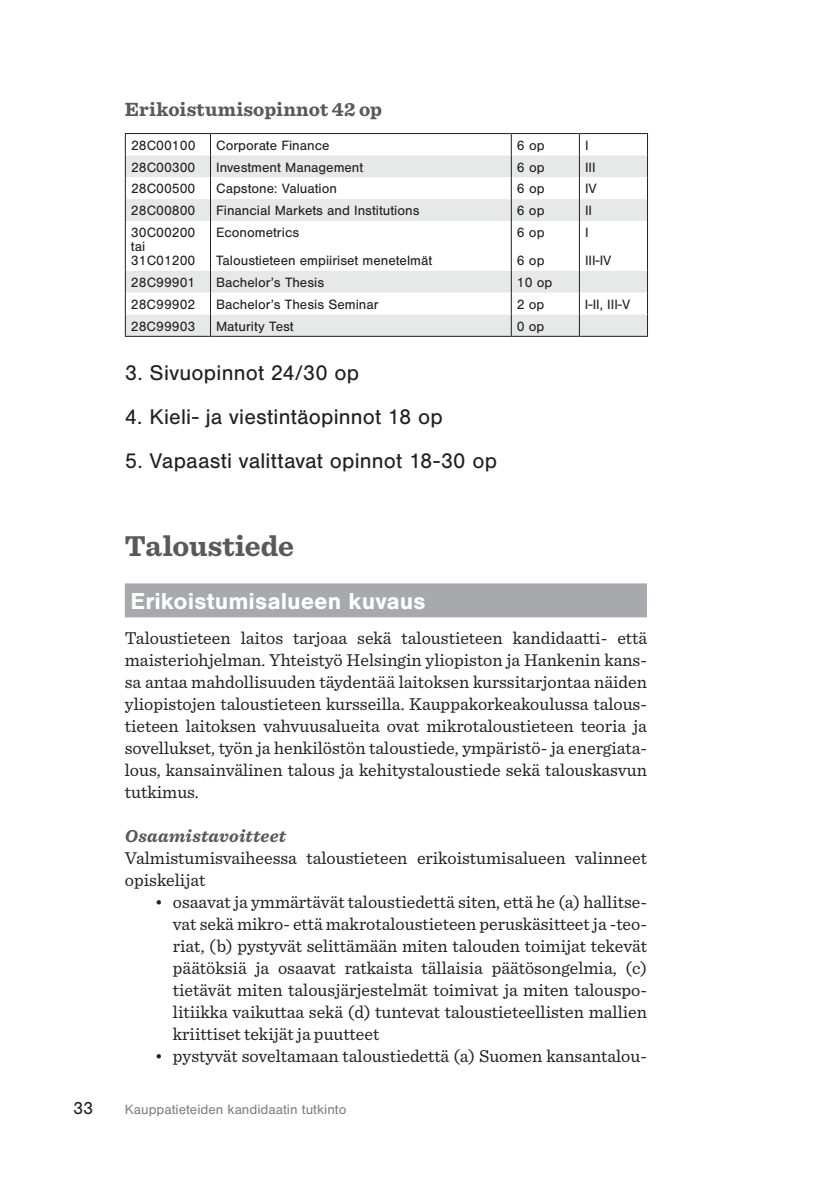
<style>
.page{position:relative;width:840px;height:1191px;background:#fff}
.page>*{position:absolute;margin:0;border:0;box-sizing:border-box;transform-origin:0 0}
.t1{font:700 30px "Sentinel";letter-spacing:-.005em;color:#58595b}
.t2{font:700 24px "Nimbus San";color:#fff}
.t3{font:22px "Nimbus San";letter-spacing:.01em;color:#231f20}
.t4{font:700 20px "Sentinel";letter-spacing:.01em;color:#58595b}
.t5{font:18px/22px "Sentinel";color:#231f20;text-align:justify}
.t6{font:italic 700 18px "Sentinel";letter-spacing:.01em;color:#58595b}
.t7{font:18px "Nimbus San";color:#231f20}
.t8{font:14px/28px "Nimbus San";color:#231f20}
.t9{font:14px "Nimbus San";color:#808285}
</style>
<div class="page">
<div style="left:125px;top:583px;width:521px;height:34px;background:#a7a9ac"></div>
<svg style="left:126px;top:155px;width:520px;height:181px"></svg>
<hr style="left:125px;top:133px;width:85px;height:1px;background:#231f20">
<hr style="left:210px;top:133px;width:301px;height:1px;background:#231f20">
<hr style="left:511px;top:133px;width:68px;height:1px;background:#231f20">
<hr style="left:579px;top:133px;width:68px;height:1px;background:#231f20">
<svg style="left:125px;top:134px;width:1px;height:87px"></svg>
<svg style="left:210px;top:134px;width:1px;height:87px"></svg>
<svg style="left:510px;top:134px;width:1px;height:87px"></svg>
<svg style="left:578px;top:134px;width:1px;height:87px"></svg>
<svg style="left:646px;top:134px;width:1px;height:87px"></svg>
<hr style="left:125px;top:221px;width:1px;height:50px;background:#231f20">
<hr style="left:210px;top:221px;width:1px;height:50px;background:#231f20">
<hr style="left:510px;top:221px;width:1px;height:50px;background:#231f20">
<hr style="left:578px;top:221px;width:1px;height:50px;background:#231f20">
<hr style="left:646px;top:221px;width:1px;height:50px;background:#231f20">
<svg style="left:125px;top:271px;width:1px;height:65px"></svg>
<svg style="left:210px;top:271px;width:1px;height:65px"></svg>
<svg style="left:510px;top:271px;width:1px;height:65px"></svg>
<svg style="left:578px;top:271px;width:1px;height:65px"></svg>
<svg style="left:646px;top:271px;width:1px;height:65px"></svg>
<hr style="left:125px;top:336px;width:85px;height:1px;background:#231f20">
<hr style="left:210px;top:336px;width:301px;height:1px;background:#231f20">
<hr style="left:511px;top:336px;width:68px;height:1px;background:#231f20">
<hr style="left:579px;top:336px;width:68px;height:1px;background:#231f20">
<p class="t4" style="left:125px;top:94px;width:258px">Erikoistumisopinnot 42 op</p>
<p class="t8" style="left:131px;top:131px;width:66px">28C00100</p>
<p class="t8" style="left:216px;top:131px;width:115px">Corporate Finance</p>
<p class="t8" style="left:516px;top:131px;width:29px">6 op</p>
<p class="t8" style="left:584px;top:131px;width:5px">I</p>
<p class="t8" style="left:131px;top:153px;width:66px">28C00300</p>
<p class="t8" style="left:216px;top:153px;width:149px">Investment Management</p>
<p class="t8" style="left:516px;top:153px;width:29px">6 op</p>
<p class="t8" style="left:584px;top:153px;width:12px">III</p>
<p class="t8" style="left:131px;top:175px;width:66px">28C00500</p>
<p class="t8" style="left:216px;top:175px;width:122px">Capstone: Valuation</p>
<p class="t8" style="left:516px;top:175px;width:29px">6 op</p>
<p class="t8" style="left:584px;top:175px;width:13px">IV</p>
<p class="t8" style="left:131px;top:197px;width:66px">28C00800</p>
<p class="t8" style="left:216px;top:197px;width:205px">Financial Markets and Institutions</p>
<p class="t8" style="left:516px;top:197px;width:29px">6 op</p>
<p class="t8" style="left:584px;top:197px;width:9px">II</p>
<p class="t8" style="left:131px;top:226px;width:66px;line-height:14px">30C00200 tai<br>31C01200</p>
<p class="t8" style="left:216px;top:219px;width:217px">Econometrics<br>Taloustieteen empiiriset menetelmät</p>
<p class="t8" style="left:516px;top:219px;width:29px">6 op<br>6 op</p>
<p class="t8" style="left:584px;top:219px;width:28px">I<br>III-IV</p>
<p class="t8" style="left:131px;top:268px;width:66px">28C99901</p>
<p class="t8" style="left:216px;top:268px;width:109px">Bachelor’s Thesis</p>
<p class="t8" style="left:516px;top:268px;width:37px">10 op</p>
<p class="t8" style="left:131px;top:290px;width:66px">28C99902</p>
<p class="t8" style="left:216px;top:290px;width:164px">Bachelor’s Thesis Seminar</p>
<p class="t8" style="left:516px;top:290px;width:29px">2 op</p>
<p class="t8" style="left:584px;top:290px;width:47px">I-II, III-V</p>
<p class="t8" style="left:131px;top:312px;width:66px">28C99903</p>
<p class="t8" style="left:216px;top:312px;width:79px">Maturity Test</p>
<p class="t8" style="left:516px;top:312px;width:29px">0 op</p>
<p class="t3" style="left:125px;top:361px;width:236px">3. Sivuopinnot 24/30 op</p>
<p class="t3" style="left:125px;top:405px;width:319px">4. Kieli- ja viestintäopinnot 18 op</p>
<p class="t3" style="left:125px;top:449px;width:373px">5. Vapaasti valittavat opinnot 18-30 op</p>
<h1 class="t1" style="left:125px;top:522px;width:171px">Taloustiede</h1>
<h2 class="t2" style="left:130px;top:587px;width:296px">Erikoistumisalueen kuvaus</h2>
<p class="t5" style="left:125px;top:626px;width:523px">Taloustieteen laitos tarjoaa sekä taloustieteen kandidaatti- että maisteriohjelman. Yhteistyö Helsingin yliopiston ja Hankenin kans&shy;sa antaa mahdollisuuden täydentää laitoksen kurssitarjontaa näiden yliopistojen taloustieteen kursseilla. Kauppakorkeakoulussa talous&shy;tieteen laitoksen vahvuusalueita ovat mikrotaloustieteen teoria ja sovellukset, työn ja henkilöstön taloustiede, ympäristö- ja energiata&shy;lous, kansainvälinen talous ja kehitystaloustiede sekä talouskasvun tutkimus.</p>
<p class="t6" style="left:125px;top:822px;width:163px">Osaamistavoitteet</p>
<p class="t5" style="left:125px;top:846px;width:523px">Valmistumisvaiheessa taloustieteen erikoistumisalueen valinneet opiskelijat</p>
<p class="t5" style="left:173px;top:890px;width:475px;text-indent:-18px">• osaavat ja ymmärtävät taloustiedettä siten, että he (a) hallitse&shy;vat sekä mikro- että makrotaloustieteen peruskäsitteet ja -teo&shy;riat, (b) pystyvät selittämään miten talouden toimijat tekevät päätöksiä ja osaavat ratkaista tällaisia päätösongelmia, (c) tietävät miten talousjärjestelmät toimivat ja miten talouspo&shy;litiikka vaikuttaa sekä (d) tuntevat taloustieteellisten mallien kriittiset tekijät ja puutteet</p>
<p class="t5" style="left:155px;top:1044px;width:493px">• pystyvät soveltamaan taloustiedettä (a) Suomen kansantalou-</p>
<p class="t7" style="left:73px;top:1098px;width:22px">33</p>
<p class="t9" style="left:125px;top:1101px;width:223px">Kauppatieteiden kandidaatin tutkinto</p>
</div>
